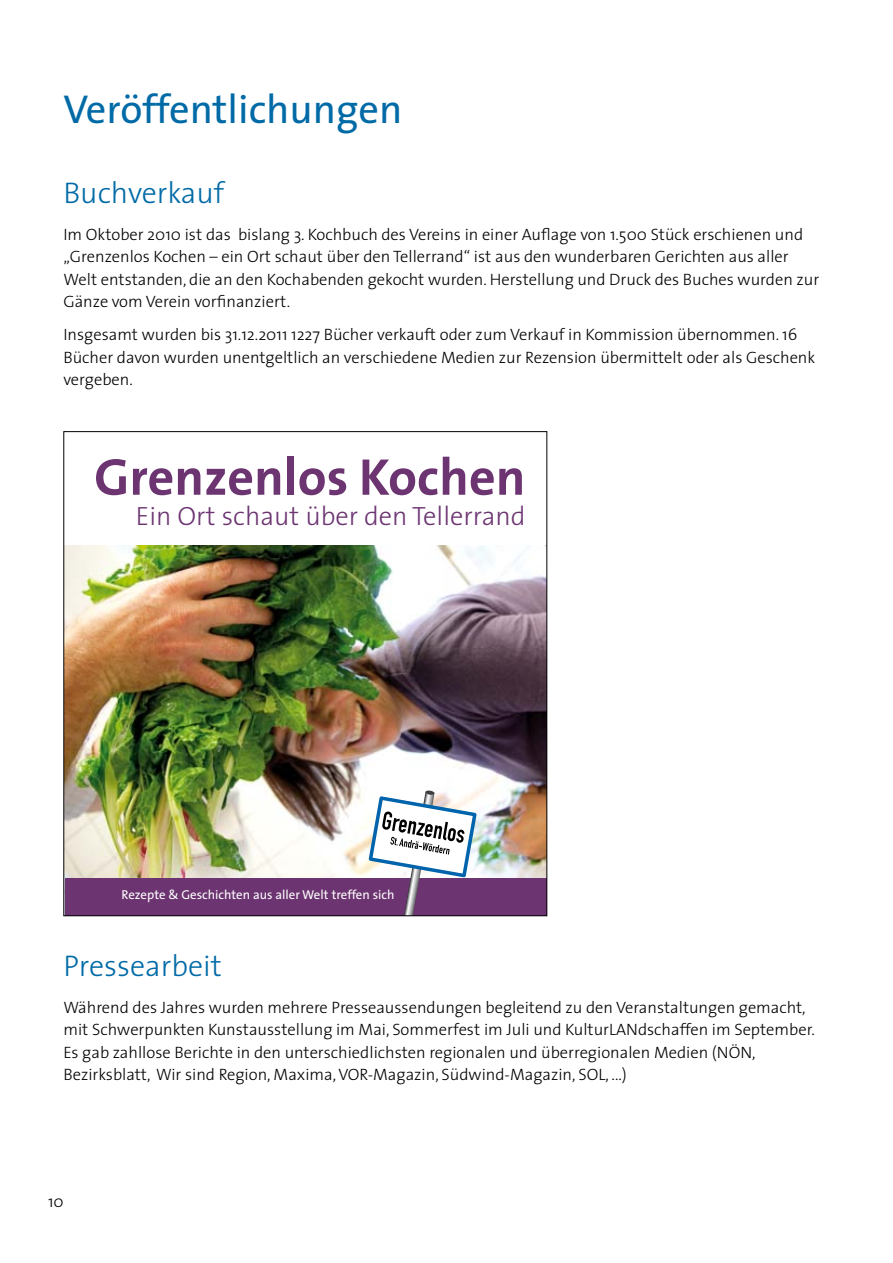
<style>
.page{position:relative;width:893px;height:1263px;background:#fff}
.page>*{position:absolute;margin:0;border:0;box-sizing:border-box;transform-origin:0 0}
.t1{font:700 52.2px "The Sans";color:#6c3471}
.t2{font:40.5px "The Sans";color:#006aa7}
.t3{font:300 30px "The Sans";color:#006aa7}
.t4{font:300 26.55px "The Sans";color:#6c3471}
.t5{font:300 16.5px/22.5px "The Sans";color:#000}
.t6{font:12.9px "The Sans";color:#fff}
</style>
<div class="page">
<img style="left:65px;top:546px;width:480px;height:332px">
<div style="left:65px;top:878px;width:482px;height:38px;background:#6c3471"></div>
<svg style="left:368px;top:790px;width:109px;height:124px"></svg>
<h2 class="t2" style="left:63px;top:76px;width:341px">Veröffentlichungen</h2>
<h3 class="t3" style="left:63px;top:168px;width:162px">Buchverkauf</h3>
<p class="t5" style="left:63px;top:222px;width:757px">Im Oktober 2010 ist das bislang 3. Kochbuch des Vereins in einer Auflage von 1.500 Stück erschienen und „Grenzenlos Kochen – ein Ort schaut über den Tellerrand“ ist aus den wunderbaren Gerichten aus aller Welt entstanden, die an den Kochabenden gekocht wurden. Herstellung und Druck des Buches wurden zur Gänze vom Verein vorfinanziert.</p>
<p class="t5" style="left:63px;top:323px;width:753px">Insgesamt wurden bis 31.12.2011 1227 Bücher verkauft oder zum Verkauf in Kommission übernommen. 16<br>Bücher davon wurden unentgeltlich an verschiedene Medien zur Rezension übermittelt oder als Geschenk vergeben.</p>
<h1 class="t1" style="left:94px;top:433px;width:433px">Grenzenlos Kochen</h1>
<h3 class="t4" style="left:136px;top:494px;width:391px">Ein Ort schaut über den Tellerrand</h3>
<p class="t6" style="left:122px;top:884px;width:274px">Rezepte &amp; Geschichten aus aller Welt treffen sich</p>
<h3 class="t3" style="left:63px;top:941px;width:160px">Pressearbeit</h3>
<p class="t5" style="left:63px;top:995px;width:753px">Während des Jahres wurden mehrere Presseaussendungen begleitend zu den Veranstaltungen gemacht, mit Schwerpunkten Kunstausstellung im Mai, Sommerfest im Juli und KulturLANdschaffen im September.<br>Es gab zahllose Berichte in den unterschiedlichsten regionalen und überregionalen Medien (NÖN, Bezirksblatt, Wir sind Region, Maxima, VOR-Magazin, Südwind-Magazin, SOL, ...)</p>
<p class="t5" style="left:48px;top:1190px;width:17px">10</p>
</div>
